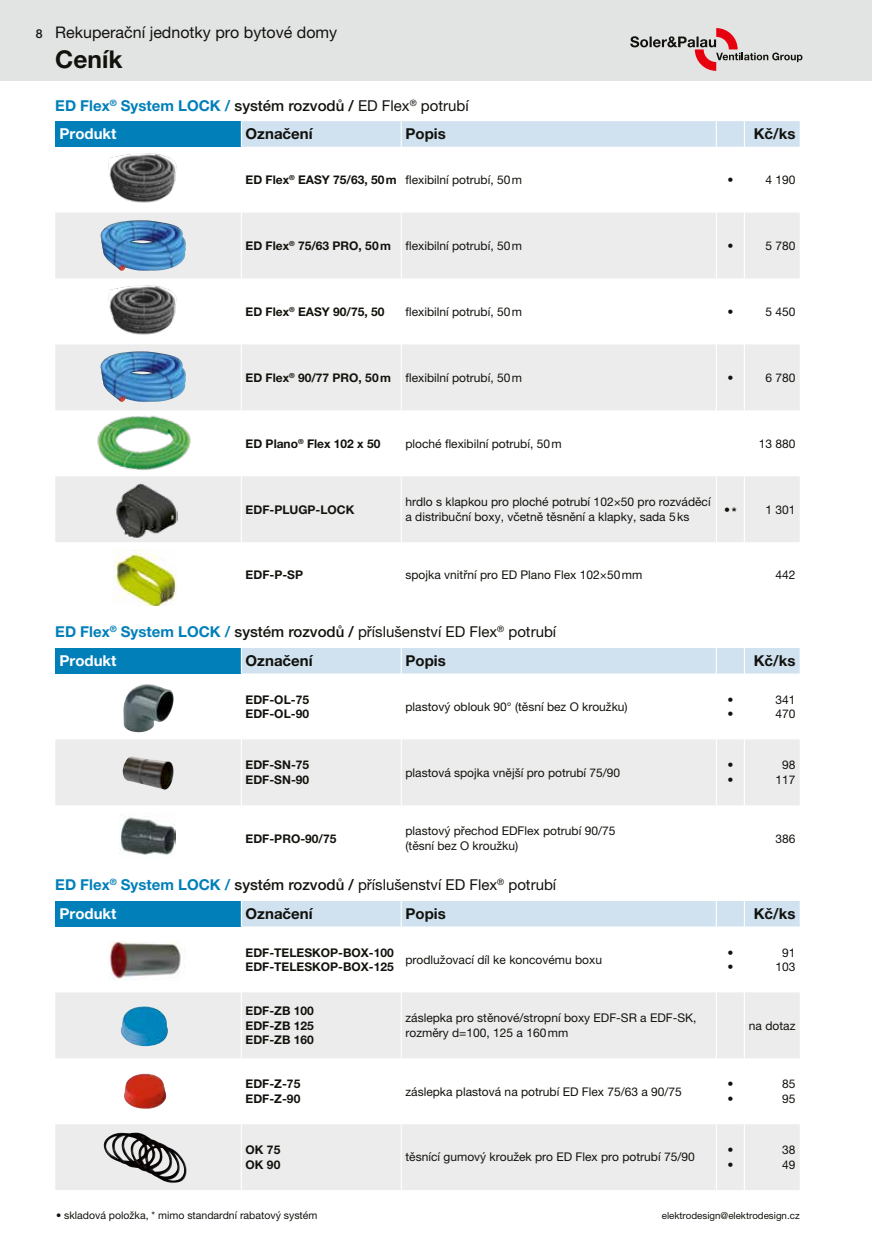
<style>
.page{position:relative;width:872px;height:1246px;background:#fff}
.page>*{position:absolute;margin:0;border:0;box-sizing:border-box;transform-origin:0 0}
.t1{font:700 24.45px "Helvetica Neue LT Pro";color:#12120d}
.t2{font:16.05px "Helvetica Neue LT Pro";color:#12120d}
.t3{font:15px "Helvetica Neue LT Pro";color:#12120d}
.t4{font:700 15px "Helvetica Neue LT Pro";color:#12120d}
.t5{font:700 15px "Helvetica Neue LT Pro";color:#007fb9}
.t6{font:700 15px "Helvetica Neue LT Pro";color:#fff}
.t7{font:500 12.3px "Helvetica Neue LT Pro";color:#12120d}
.t8{font:12px/14.4px "Helvetica Neue LT Pro";color:#12120d}
.t9{font:700 12px/14.4px "Helvetica Neue LT Pro";color:#12120d}
.t10{font:10.5px "Helvetica Neue LT Pro";color:#12120d}
.t11{font:9.75px "Helvetica Neue LT Pro";color:#12120d}
.s1{font-weight:500;color:#12120d}
.s2{font-weight:400;color:#12120d}
.s3{font-weight:700}
.s4{font-weight:700;color:#007fb9}
.s5{font-weight:500}
</style>
<div class="page">
<div style="left:55px;top:121px;width:186px;height:26px;background:#007fb9"></div>
<svg style="left:55px;top:213px;width:744px;height:329px;fill:#ececec"></svg>
<svg style="left:241px;top:121px;width:558px;height:26px;background:#d1e1f0"></svg>
<hr style="left:241px;top:213px;width:1px;height:66px;background:#fff">
<hr style="left:401px;top:213px;width:1px;height:66px;background:#fff">
<hr style="left:716px;top:213px;width:1px;height:66px;background:#fff">
<hr style="left:744px;top:213px;width:1px;height:66px;background:#fff">
<hr style="left:241px;top:279px;width:1px;height:65px;background:#fff">
<hr style="left:401px;top:279px;width:1px;height:65px;background:#fff">
<hr style="left:716px;top:279px;width:1px;height:65px;background:#fff">
<hr style="left:744px;top:279px;width:1px;height:65px;background:#fff">
<hr style="left:241px;top:344px;width:1px;height:66px;background:#fff">
<hr style="left:401px;top:344px;width:1px;height:66px;background:#fff">
<hr style="left:716px;top:344px;width:1px;height:66px;background:#fff">
<hr style="left:744px;top:344px;width:1px;height:66px;background:#fff">
<hr style="left:241px;top:410px;width:1px;height:66px;background:#fff">
<hr style="left:401px;top:410px;width:1px;height:66px;background:#fff">
<hr style="left:716px;top:410px;width:1px;height:66px;background:#fff">
<hr style="left:744px;top:410px;width:1px;height:66px;background:#fff">
<hr style="left:241px;top:476px;width:1px;height:66px;background:#fff">
<hr style="left:401px;top:476px;width:1px;height:66px;background:#fff">
<hr style="left:716px;top:476px;width:1px;height:66px;background:#fff">
<hr style="left:744px;top:476px;width:1px;height:66px;background:#fff">
<div style="left:55px;top:648px;width:186px;height:25px;background:#007fb9"></div>
<div style="left:55px;top:739px;width:744px;height:66px;background:#ececec"></div>
<div style="left:242px;top:648px;width:557px;height:25px;background:#d0e1f0"></div>
<hr style="left:241px;top:739px;width:1px;height:66px;background:#fff">
<hr style="left:401px;top:739px;width:1px;height:66px;background:#fff">
<hr style="left:716px;top:739px;width:1px;height:66px;background:#fff">
<hr style="left:744px;top:739px;width:1px;height:66px;background:#fff">
<img style="left:108px;top:153px;width:69px;height:50px">
<img style="left:105px;top:285px;width:77px;height:54px">
<img style="left:100px;top:220px;width:42px;height:51px">
<img style="left:100px;top:351px;width:42px;height:50px">
<img style="left:82px;top:401px;width:118px;height:86px">
<img style="left:113px;top:483px;width:64px;height:55px">
<img style="left:123px;top:684px;width:51px;height:49px">
<img style="left:122px;top:756px;width:52px;height:34px">
<img style="left:119px;top:815px;width:56px;height:40px">
<img style="left:114px;top:549px;width:63px;height:56px">
<div style="left:0;top:0;width:872px;height:80px;background:#e2e3e3"></div>
<svg style="left:630px;top:28px;width:172px;height:43px"></svg>
<div style="left:55px;top:901px;width:186px;height:25px;background:#007fb9"></div>
<svg style="left:55px;top:992px;width:744px;height:198px;fill:#ececec"></svg>
<div style="left:242px;top:901px;width:557px;height:25px;background:#d0e1f0"></div>
<hr style="left:241px;top:992px;width:1px;height:66px;background:#fff">
<hr style="left:401px;top:992px;width:1px;height:66px;background:#fff">
<hr style="left:716px;top:992px;width:1px;height:66px;background:#fff">
<hr style="left:744px;top:992px;width:1px;height:66px;background:#fff">
<hr style="left:241px;top:1058px;width:1px;height:66px;background:#fff">
<hr style="left:401px;top:1058px;width:1px;height:66px;background:#fff">
<hr style="left:716px;top:1058px;width:1px;height:66px;background:#fff">
<hr style="left:744px;top:1058px;width:1px;height:66px;background:#fff">
<hr style="left:241px;top:1124px;width:1px;height:66px;background:#fff">
<hr style="left:401px;top:1124px;width:1px;height:66px;background:#fff">
<hr style="left:716px;top:1124px;width:1px;height:66px;background:#fff">
<hr style="left:744px;top:1124px;width:1px;height:66px;background:#fff">
<img style="left:121px;top:1006px;width:47px;height:40px">
<img style="left:123px;top:1074px;width:43px;height:36px">
<img style="left:103px;top:1132px;width:85px;height:51px">
<img style="left:109px;top:941px;width:72px;height:39px">
<p class="t7" style="left:36px;top:27px;width:8px">8</p>
<h2 class="t2" style="left:55px;top:23px;width:283px">Rekuperační jednotky pro bytové domy</h2>
<h1 class="t1" style="left:55px;top:44px;width:69px">Ceník</h1>
<p class="t5" style="left:55px;top:96px;width:415px">ED Flex<sup>®</sup> System LOCK / <span class="s1">systém rozvodů /</span> <span class="s2">ED Flex</span><sup>®</sup> <span class="s2">potrubí</span></p>
<p class="t6" style="left:60px;top:125px;width:58px">Produkt</p>
<p class="t4" style="left:246px;top:125px;width:68px">Označení</p>
<p class="t4" style="left:405px;top:125px;width:42px">Popis</p>
<p class="t4" style="left:753px;top:125px;width:43px">Kč/ks</p>
<p class="t8" style="left:246px;top:172px;width:278px"><span class="s3">ED Flex</span><sup>®</sup> <span class="s3">EASY 75/63, 50m</span> flexibilní potrubí, 50m</p>
<p class="t8" style="left:727px;top:172px;width:7px">•</p>
<p class="t8" style="left:765px;top:172px;width:32px">4 190</p>
<p class="t8" style="left:246px;top:238px;width:278px"><span class="s3">ED Flex</span><sup>®</sup> <span class="s3">75/63 PRO, 50m</span> flexibilní potrubí, 50m</p>
<p class="t8" style="left:727px;top:238px;width:7px">•</p>
<p class="t8" style="left:765px;top:238px;width:32px">5 780</p>
<p class="t9" style="left:246px;top:304px;width:140px">ED Flex<sup>®</sup> EASY 90/75, 50</p>
<p class="t8" style="left:405px;top:304px;width:118px">flexibilní potrubí, 50m</p>
<p class="t8" style="left:727px;top:304px;width:7px">•</p>
<p class="t8" style="left:765px;top:304px;width:32px">5 450</p>
<p class="t8" style="left:246px;top:370px;width:278px"><span class="s3">ED Flex</span><sup>®</sup> <span class="s3">90/77 PRO, 50m</span> flexibilní potrubí, 50m</p>
<p class="t8" style="left:727px;top:370px;width:7px">•</p>
<p class="t8" style="left:765px;top:370px;width:32px">6 780</p>
<p class="t9" style="left:246px;top:436px;width:136px">ED Plano<sup>®</sup> Flex 102 x 50</p>
<p class="t8" style="left:405px;top:436px;width:158px">ploché flexibilní potrubí, 50m</p>
<p class="t8" style="left:758px;top:436px;width:38px">13 880</p>
<p class="t9" style="left:246px;top:502px;width:110px">EDF-PLUGP-LOCK</p>
<p class="t8" style="left:405px;top:495px;width:307px">hrdlo s klapkou pro ploché potrubí 102×50 pro rozváděcí a distribuční boxy, včetně těsnění a klapky, sada 5ks</p>
<p class="t8" style="left:724px;top:502px;width:14px">•<span class="s3">*</span></p>
<p class="t8" style="left:765px;top:502px;width:32px">1 301</p>
<p class="t9" style="left:246px;top:568px;width:59px">EDF-P-SP</p>
<p class="t8" style="left:405px;top:568px;width:238px">spojka vnitřní pro ED Plano Flex 102×50mm</p>
<p class="t8" style="left:775px;top:568px;width:22px">442</p>
<p class="t3" style="left:55px;top:623px;width:502px"><span class="s4">ED Flex</span><sup>®</sup> <span class="s4">System LOCK /</span> <span class="s5">systém rozvodů /</span> příslušenství ED Flex<sup>®</sup> potrubí</p>
<p class="t6" style="left:60px;top:651px;width:58px">Produkt</p>
<p class="t4" style="left:246px;top:651px;width:68px">Označení</p>
<p class="t4" style="left:405px;top:651px;width:42px">Popis</p>
<p class="t4" style="left:753px;top:651px;width:43px">Kč/ks</p>
<p class="t9" style="left:246px;top:692px;width:65px">EDF-OL-75<br>EDF-OL-90</p>
<p class="t8" style="left:405px;top:699px;width:224px">plastový oblouk 90° (těsní bez O kroužku)</p>
<p class="t8" style="left:727px;top:692px;width:7px">• •</p>
<p class="t8" style="left:775px;top:692px;width:22px">341<br>470</p>
<p class="t9" style="left:246px;top:758px;width:65px">EDF-SN-75<br>EDF-SN-90</p>
<p class="t8" style="left:405px;top:765px;width:216px">plastová spojka vnější pro potrubí 75/90</p>
<p class="t8" style="left:727px;top:758px;width:7px">• •</p>
<p class="t8" style="left:775px;top:758px;width:22px;text-align:center">98<br>117</p>
<p class="t9" style="left:246px;top:831px;width:92px">EDF-PRO-90/75</p>
<p class="t8" style="left:405px;top:824px;width:211px">plastový přechod EDFlex potrubí 90/75 (těsní bez O kroužku)</p>
<p class="t8" style="left:775px;top:831px;width:22px">386</p>
<p class="t3" style="left:55px;top:876px;width:502px"><span class="s4">ED Flex</span><sup>®</sup> <span class="s4">System LOCK /</span> <span class="s5">systém rozvodů /</span> příslušenství ED Flex<sup>®</sup> potrubí</p>
<p class="t6" style="left:60px;top:904px;width:58px">Produkt</p>
<p class="t4" style="left:246px;top:904px;width:68px">Označení</p>
<p class="t4" style="left:405px;top:904px;width:42px">Popis</p>
<p class="t4" style="left:753px;top:904px;width:43px">Kč/ks</p>
<p class="t9" style="left:246px;top:945px;width:150px">EDF-TELESKOP-BOX-100<br>EDF-TELESKOP-BOX-125</p>
<p class="t8" style="left:405px;top:952px;width:198px">prodlužovací díl ke koncovému boxu</p>
<p class="t8" style="left:727px;top:945px;width:7px">• •</p>
<p class="t8" style="left:775px;top:945px;width:22px;text-align:center">91<br>103</p>
<p class="t9" style="left:246px;top:1003px;width:70px;text-align:justify">EDF-ZB 100<br>EDF-ZB 125<br>EDF-ZB 160</p>
<p class="t8" style="left:405px;top:1011px;width:292px">záslepka pro stěnové/stropní boxy EDF-SR a EDF-SK, rozměry d=100, 125 a 160mm</p>
<p class="t8" style="left:749px;top:1018px;width:48px">na dotaz</p>
<p class="t9" style="left:246px;top:1076px;width:56px">EDF-Z-75<br>EDF-Z-90</p>
<p class="t8" style="left:405px;top:1084px;width:278px">záslepka plastová na potrubí ED Flex 75/63 a 90/75</p>
<p class="t8" style="left:727px;top:1077px;width:7px">• •</p>
<p class="t8" style="left:782px;top:1077px;width:15px">85<br>95</p>
<p class="t9" style="left:246px;top:1142px;width:36px">OK 75<br>OK 90</p>
<p class="t8" style="left:405px;top:1150px;width:291px">těsnící gumový kroužek pro ED Flex pro potrubí 75/90</p>
<p class="t8" style="left:727px;top:1142px;width:7px">• •</p>
<p class="t8" style="left:782px;top:1142px;width:15px">38<br>49</p>
<p class="t10" style="left:56px;top:1209px;width:263px">• skladová položka, * mimo standardní rabatový systém</p>
<p class="t11" style="left:662px;top:1209px;width:139px">elektrodesign@elektrodesign.cz</p>
</div>
